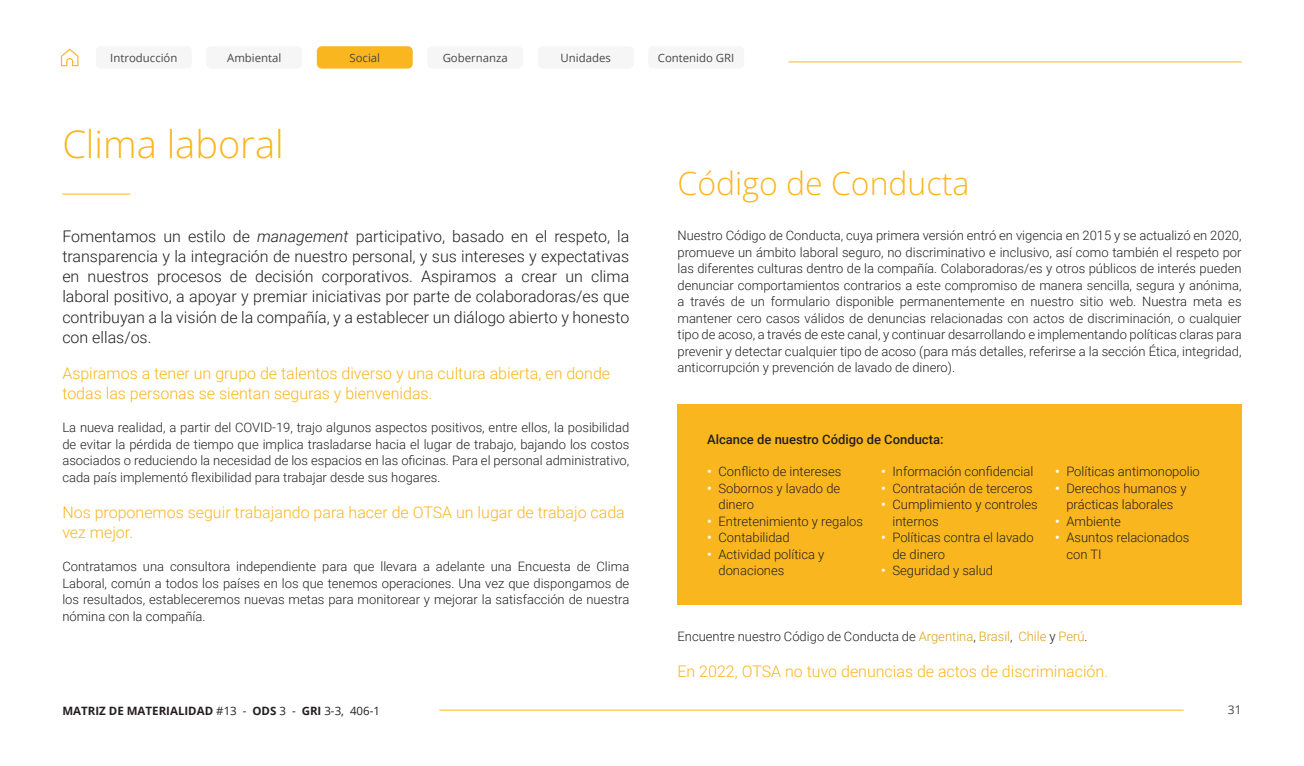
<style>
.page{position:relative;width:1304px;height:766px;background:#fff}
.page>*{position:absolute;margin:0;border:0;box-sizing:border-box;transform-origin:0 0}
.t1{font:300 38px "Open Sans";color:#fab61f}
.t2{font:300 32px "Open Sans";color:#fab61f}
.t3{font:300 16px/20px "Roboto";color:#231f20;text-align:justify}
.t4{font:300 16px/20px "Roboto";color:#fab61f}
.t5{font:300 13px/16.5px "Roboto";color:#231f20}
.t6{font:500 13px "Roboto";color:#231f20}
.t7{font:12px "Open Sans";color:#494747}
.t8{font:700 11.5px "Open Sans";color:#231f20}
.t9{font:11.4px "Open Sans";color:#494747}
.s1{font-style:italic}
.s2{font-weight:400}
.s3{font-weight:700;color:#fff}
.s4{color:#dba11c}
</style>
<div class="page">
<hr style="left:789px;top:61px;width:453px;height:1px;background:#fdb719">
<svg style="left:61px;top:49px;width:18px;height:17px"></svg>
<div style="left:96px;top:46px;width:96px;height:23px;background:#f6f6f6;border-radius:5px"></div>
<div style="left:206px;top:46px;width:96px;height:23px;background:#f6f6f6;border-radius:5px"></div>
<div style="left:648px;top:46px;width:96px;height:23px;background:#f6f6f6;border-radius:5px"></div>
<div style="left:427px;top:46px;width:96px;height:23px;background:#f6f6f6;border-radius:5px"></div>
<div style="left:538px;top:46px;width:96px;height:23px;background:#f6f6f6;border-radius:5px"></div>
<div style="left:317px;top:46px;width:96px;height:23px;background:#fab61f;border-radius:5px"></div>
<hr style="left:62px;top:193px;width:68px;height:1px;background:#fdb719">
<hr style="left:439px;top:709px;width:745px;height:1px;background:#fdb719">
<div style="left:677px;top:404px;width:565px;height:200px;background:#fab61f"></div>
<p class="t9" style="left:110px;top:50px;width:69px">Introducción</p>
<p class="t9" style="left:227px;top:50px;width:56px">Ambiental</p>
<p class="t9" style="left:349px;top:50px;width:32px">Social</p>
<p class="t9" style="left:443px;top:50px;width:67px">Gobernanza</p>
<p class="t9" style="left:561px;top:50px;width:52px">Unidades</p>
<p class="t9" style="left:658px;top:50px;width:78px">Contenido GRI</p>
<p class="t1" style="left:62px;top:118px;width:223px">Clima laboral</p>
<p class="t3" style="left:62px;top:226px;width:568px">Fomentamos un estilo de <span class="s1">management</span> participativo, basado en el respeto, la transparencia y la integración de nuestro personal, y sus intereses y expectativas en nuestros procesos de decisión corporativos. Aspiramos a crear un clima laboral positivo, a apoyar y premiar iniciativas por parte de colaboradoras/es que contribuyan a la visión de la compañía, y a establecer un diálogo abierto y honesto con ellas/os.</p>
<p class="t4" style="left:62px;top:362px;width:549px">Aspiramos a tener un grupo de talentos diverso y una cultura abierta, en donde todas las personas se sientan seguras y bienvenidas.</p>
<p class="t5" style="left:62px;top:418px;width:568px;text-align:justify">La nueva realidad, a partir del COVID-19, trajo algunos aspectos positivos, entre ellos, la posibilidad de evitar la pérdida de tiempo que implica trasladarse hacia el lugar de trabajo, bajando los costos asociados o reduciendo la necesidad de los espacios en las oficinas. Para el personal administrativo, cada país implementó flexibilidad para trabajar desde sus hogares.</p>
<p class="t4" style="left:62px;top:501px;width:564px">Nos proponemos seguir trabajando para hacer de OTSA un lugar de trabajo cada vez mejor.</p>
<p class="t5" style="left:62px;top:557px;width:568px;text-align:justify">Contratamos una consultora independiente para que llevara a adelante una Encuesta de Clima Laboral, común a todos los países en los que tenemos operaciones. Una vez que dispongamos de los resultados, estableceremos nuevas metas para monitorear y mejorar la satisfacción de nuestra nómina con la compañía.</p>
<p class="t8" style="left:62px;top:702px;width:319px">MATRIZ DE MATERIALIDAD <span class="s2">#13 -</span> ODS <span class="s2">3 -</span> GRI <span class="s2">3-3, 406-1</span></p>
<p class="t2" style="left:677px;top:161px;width:293px">Código de Conducta</p>
<p class="t5" style="left:677px;top:227px;width:566px;text-align:justify">Nuestro Código de Conducta, cuya primera versión entró en vigencia en 2015 y se actualizó en 2020, promueve un ámbito laboral seguro, no discriminativo e inclusivo, así como también el respeto por las diferentes culturas dentro de la compañía. Colaboradoras/es y otros públicos de interés pueden denunciar comportamientos contrarios a este compromiso de manera sencilla, segura y anónima, a través de un formulario disponible permanentemente en nuestro sitio web. Nuestra meta es mantener cero casos válidos de denuncias relacionadas con actos de discriminación, o cualquier tipo de acoso, a través de este canal, y continuar desarrollando e implementando políticas claras para prevenir y detectar cualquier tipo de acoso (para más detalles, referirse a la sección Ética, integridad, anticorrupción y prevención de lavado de dinero).</p>
<p class="t6" style="left:707px;top:429px;width:238px">Alcance de nuestro Código de Conducta:</p>
<p class="t5" style="left:707px;top:462px;width:136px"><span class="s3">•</span> Conflicto de intereses</p>
<p class="t5" style="left:718px;top:479px;width:123px;text-indent:-11px"><span class="s3">•</span> Sobornos y lavado de dinero</p>
<p class="t5" style="left:707px;top:512px;width:158px"><span class="s3">•</span> Entretenimiento y regalos</p>
<p class="t5" style="left:707px;top:528px;width:84px"><span class="s3">•</span> Contabilidad</p>
<p class="t5" style="left:718px;top:545px;width:108px;text-indent:-11px"><span class="s3">•</span> Actividad política y donaciones</p>
<p class="t5" style="left:881px;top:462px;width:154px"><span class="s3">•</span> Información confidencial</p>
<p class="t5" style="left:881px;top:479px;width:153px"><span class="s3">•</span> Contratación de terceros</p>
<p class="t5" style="left:892px;top:495px;width:147px;text-indent:-11px"><span class="s3">•</span> Cumplimiento y controles internos</p>
<p class="t5" style="left:892px;top:528px;width:143px;text-indent:-11px"><span class="s3">•</span> Políticas contra el lavado de dinero</p>
<p class="t5" style="left:881px;top:561px;width:114px"><span class="s3">•</span> Seguridad y salud</p>
<p class="t5" style="left:1055px;top:462px;width:146px"><span class="s3">•</span> Políticas antimonopolio</p>
<p class="t5" style="left:1055px;top:479px;width:133px;text-align:center"><span class="s3">•</span> Derechos humanos y prácticas laborales</p>
<p class="t5" style="left:1055px;top:512px;width:67px"><span class="s3">•</span> Ambiente</p>
<p class="t5" style="left:1066px;top:528px;width:124px;text-indent:-11px"><span class="s3">•</span> Asuntos relacionados con TI</p>
<p class="t5" style="left:677px;top:627px;width:412px">Encuentre nuestro Código de Conducta de <span class="s4">Argentina</span>, <span class="s4">Brasil</span>, <span class="s4">Chile</span> y <span class="s4">Perú</span>.</p>
<p class="t4" style="left:677px;top:660px;width:432px">En 2022, OTSA no tuvo denuncias de actos de discriminación.</p>
<p class="t7" style="left:1228px;top:700px;width:15px">31</p>
</div>
